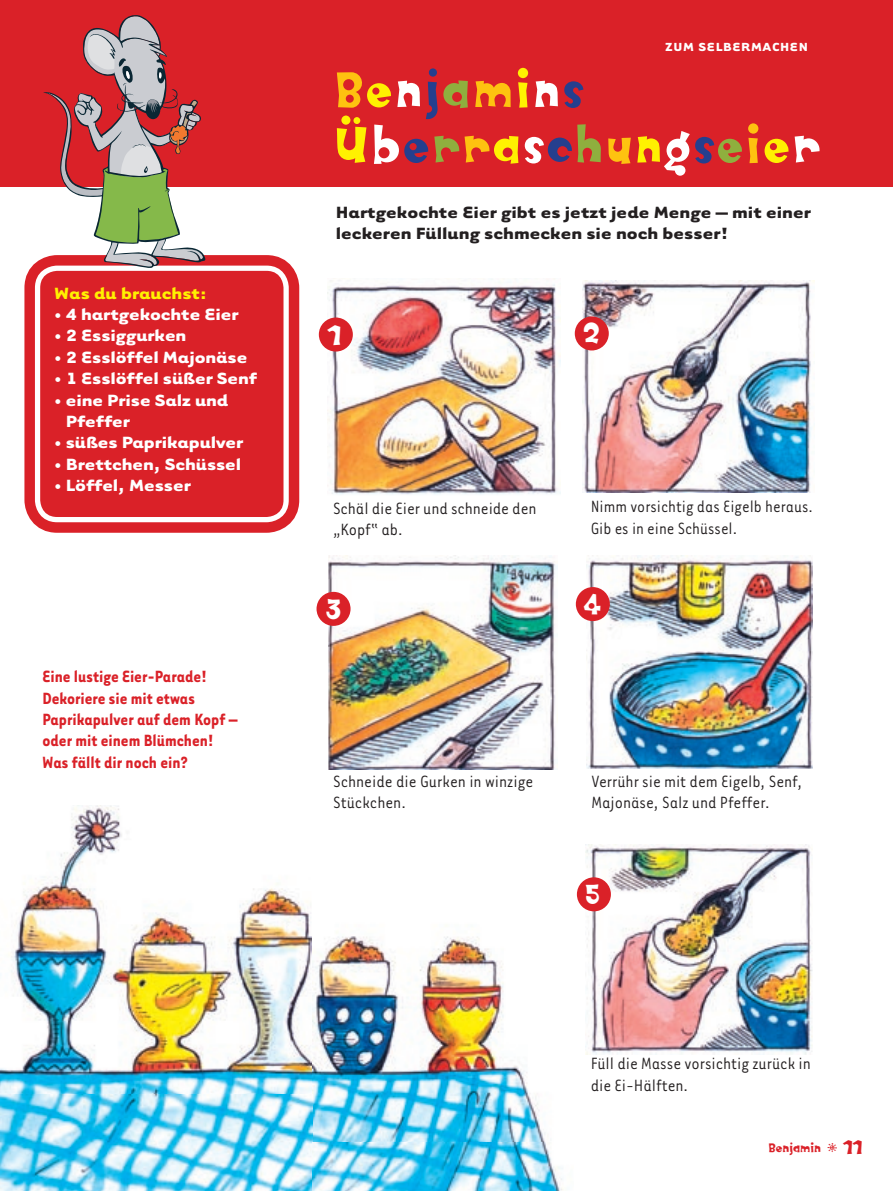
<style>
.page{position:relative;width:893px;height:1191px;background:#fff}
.page>*{position:absolute;margin:0;border:0;box-sizing:border-box;transform-origin:0 0}
.t1{font:54px/55.5px "Knobcheese";color:#fff101}
.t2{font:30px "Knobcheese";color:#fff}
.t3{font:18.75px/21.3px "Tarzana Narrow";letter-spacing:-.005em;color:#231f20}
.t4{font:700 18.75px/21.3px "Tarzana Wide";letter-spacing:-.005em;color:#fff}
.t5{font:700 18.75px/21.3px "Tarzana Narrow";color:#da2128}
.t6{font:700 18.75px/21.3px "Tarzana Wide";color:#231f20}
.t7{font:700 18.75px "Tarzana Wide";color:#fff101}
.t8{font:700 13.5px "Tarzana Wide";letter-spacing:.05em;color:#fff}
.t9{font:13.5px "Knobcheese";letter-spacing:-.05em;color:#da2128}
.s1{color:#fec210}
.s2{color:#fff}
.s3{color:#253f8e}
.s4{color:#8faf3e}
.s5{font-size:21px}
</style>
<div class="page">
<img style="left:328px;top:278px;width:232px;height:217px">
<img style="left:582px;top:281px;width:232px;height:211px">
<img style="left:328px;top:555px;width:229px;height:214px">
<img style="left:586px;top:556px;width:227px;height:213px">
<img style="left:585px;top:844px;width:228px;height:210px">
<div style="left:40px;top:271px;width:243px;height:246px;background:#da2128;border-radius:17px"></div>
<div style="left:24px;top:255px;width:275px;height:278px;border:10px solid #da2128;border-radius:28px"></div>
<div style="left:45px;top:276px;width:233px;height:236px;border:10px solid #da2128;border-radius:7px"></div>
<div style="left:0;top:0;width:893px;height:187px;background:#da2128"></div>
<svg style="left:43px;top:15px;width:163px;height:254px"></svg>
<div style="left:319px;top:317px;width:34px;height:34px;background:#da2128;border-radius:50%"></div>
<div style="left:575px;top:316px;width:34px;height:34px;background:#da2128;border-radius:50%"></div>
<div style="left:317px;top:592px;width:34px;height:34px;background:#da2128;border-radius:50%"></div>
<div style="left:576px;top:587px;width:34px;height:34px;background:#da2128;border-radius:50%"></div>
<div style="left:577px;top:877px;width:34px;height:34px;background:#da2128;border-radius:50%"></div>
<img style="left:0;top:805px;width:563px;height:386px">
<p class="t7" style="left:54px;top:280px;width:154px">Was du brauchst:</p>
<p class="t4" style="left:54px;top:302px;width:186px">• 4 hartgekochte Eier</p>
<p class="t4" style="left:54px;top:324px;width:134px">• 2 Essiggurken</p>
<p class="t4" style="left:54px;top:345px;width:195px">• 2 Esslöffel Majonäse</p>
<p class="t4" style="left:54px;top:367px;width:204px">• 1 Esslöffel süßer Senf</p>
<p class="t4" style="left:66px;top:388px;width:164px;text-indent:-12px">• eine Prise Salz und<br>Pfeffer</p>
<p class="t4" style="left:54px;top:431px;width:191px">• süßes Paprikapulver</p>
<p class="t4" style="left:54px;top:452px;width:189px">• Brettchen, Schüssel</p>
<p class="t4" style="left:54px;top:473px;width:138px">• Löffel, Messer</p>
<p class="t5" style="left:43px;top:665px;width:197px">Eine lustige Eier-Parade!<br>Dekoriere sie mit etwas<br>Paprikapulver auf dem Kopf – oder mit einem Blümchen!<br>Was fällt dir noch ein?</p>
<p class="t8" style="left:665px;top:38px;width:144px">ZUM SELBERMACHEN</p>
<h1 class="t1" style="left:333px;top:64px;width:490px"><span class="s1">B</span>e<span class="s2">n</span><span class="s3">j</span><span class="s4">a</span><span class="s1">m</span>i<span class="s2">n</span><span class="s3">s<br></span>Ü<span class="s2">b</span><span class="s3">e</span><span class="s4">r</span><span class="s1">r</span>a<span class="s2">s</span><span class="s3">c</span><span class="s4">h</span><span class="s1">u</span>n<span class="s2">g</span><span class="s3">s</span><span class="s4">e</span><span class="s1">i</span>e<span class="s2">r</span></h1>
<p class="t6" style="left:336px;top:200px;width:477px">Hartgekochte Eier gibt es jetzt jede Menge – mit einer leckeren Füllung schmecken sie noch besser!</p>
<h2 class="t2" style="left:328px;top:317px;width:16px">1</h2>
<h2 class="t2" style="left:583px;top:315px;width:20px">2</h2>
<p class="t3" style="left:333px;top:497px;width:205px">Schäl die Eier und schneide den „Kopf“ ab.</p>
<p class="t3" style="left:591px;top:495px;width:224px">Nimm vorsichtig das Eigelb heraus.<br>Gib es in eine Schüssel.</p>
<h2 class="t2" style="left:325px;top:591px;width:18px">3</h2>
<h2 class="t2" style="left:583px;top:586px;width:20px">4</h2>
<p class="t3" style="left:333px;top:770px;width:202px">Schneide die Gurken in winzige<br>Stückchen.</p>
<p class="t3" style="left:591px;top:770px;width:212px">Verrühr sie mit dem Eigelb, Senf,<br>Majonäse, Salz und Pfeffer.</p>
<h2 class="t2" style="left:584px;top:876px;width:18px">5</h2>
<p class="t3" style="left:591px;top:1052px;width:222px">Füll die Masse vorsichtig zurück in die Ei-Hälften.</p>
<p class="t9" style="left:768px;top:1140px;width:96px">Benjamin ∆ <span class="s5">11</span></p>
</div>
